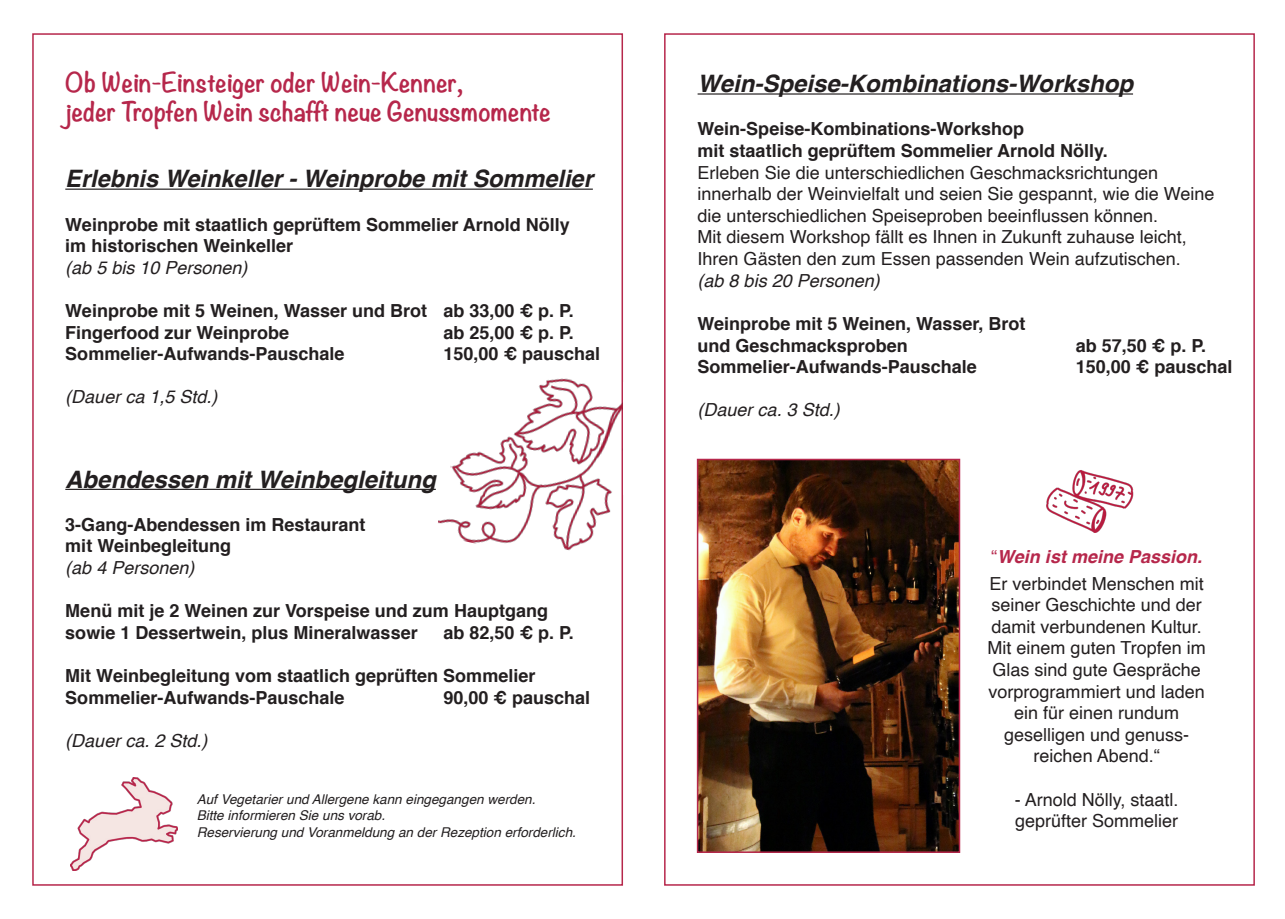
<style>
.page{position:relative;width:1285px;height:919px;background:#fff}
.page>*{position:absolute;margin:0;border:0;box-sizing:border-box;transform-origin:0 0}
.t1{font:italic 700 24px "Helvetica";color:#231f20}
.t2{font:700 24px "Noteworthy";color:#b6274b}
.t3{font:700 18px/21.6px "Helvetica";color:#231f20}
.t4{font:18px/21.6px "Helvetica";color:#231f20}
.t5{font:italic 18px "Helvetica";color:#231f20}
.t6{font:italic 13.5px "Helvetica";color:#231f20}
.s1{color:#b6274b}
.s2{font-weight:700;font-style:italic;color:#b6274b}
</style>
<div class="page">
<hr style="left:65px;top:188px;width:527px;height:2px;background:#231f20">
<hr style="left:65px;top:488px;width:371px;height:2px;background:#231f20">
<hr style="left:697px;top:93px;width:435px;height:2px;background:#231f20">
<img style="left:699px;top:461px;width:258px;height:388px">
<div style="left:696px;top:458px;width:264px;height:394px;border:2px solid #b6274b"></div>
<img style="left:921px;top:458px;width:213px;height:89px">
<img style="left:435px;top:334px;width:188px;height:237px">
<img style="left:71px;top:777px;width:107px;height:92px">
<p class="t2" style="left:65px;top:61px;width:399px">Ob Wein-Einsteiger oder Wein-Kenner,</p>
<p class="t2" style="left:65px;top:90px;width:487px">jeder Tropfen Wein schafft neue Genussmomente</p>
<p class="t1" style="left:65px;top:159px;width:529px">Erlebnis Weinkeller - Weinprobe mit Sommelier</p>
<p class="t3" style="left:65px;top:214px;width:506px">Weinprobe mit staatlich geprüftem Sommelier Arnold Nölly im historischen Weinkeller</p>
<p class="t5" style="left:65px;top:253px;width:184px">(ab 5 bis 10 Personen)</p>
<p class="t3" style="left:65px;top:300px;width:510px">Weinprobe mit 5 Weinen, Wasser und Brot ab 33,00 € p. P.</p>
<p class="t3" style="left:65px;top:322px;width:225px">Fingerfood zur Weinprobe</p>
<p class="t3" style="left:443px;top:322px;width:132px">ab 25,00 € p. P.</p>
<p class="t3" style="left:65px;top:343px;width:281px">Sommelier-Aufwands-Pauschale</p>
<p class="t3" style="left:443px;top:343px;width:158px">150,00 € pauschal</p>
<p class="t5" style="left:65px;top:383px;width:154px">(Dauer ca 1,5 Std.)</p>
<p class="t1" style="left:65px;top:459px;width:372px">Abendessen mit Weinbegleitung</p>
<p class="t3" style="left:65px;top:514px;width:302px">3-Gang-Abendessen im Restaurant</p>
<p class="t3" style="left:65px;top:535px;width:167px">mit Weinbegleitung</p>
<p class="t5" style="left:65px;top:553px;width:131px">(ab 4 Personen)</p>
<p class="t3" style="left:65px;top:600px;width:484px">Menü mit je 2 Weinen zur Vorspeise und zum Hauptgang</p>
<p class="t3" style="left:65px;top:622px;width:354px">sowie 1 Dessertwein, plus Mineralwasser</p>
<p class="t3" style="left:443px;top:622px;width:132px">ab 82,50 € p. P.</p>
<p class="t3" style="left:65px;top:665px;width:471px">Mit Weinbegleitung vom staatlich geprüften Sommelier</p>
<p class="t3" style="left:65px;top:686px;width:281px">Sommelier-Aufwands-Pauschale</p>
<p class="t3" style="left:443px;top:686px;width:148px">90,00 € pauschal</p>
<p class="t5" style="left:65px;top:726px;width:144px">(Dauer ca. 2 Std.)</p>
<p class="t6" style="left:197px;top:788px;width:340px">Auf Vegetarier und Allergene kann eingegangen werden.</p>
<p class="t6" style="left:197px;top:804px;width:190px">Bitte informieren Sie uns vorab.</p>
<p class="t6" style="left:197px;top:821px;width:380px">Reservierung und Voranmeldung an der Rezeption erforderlich.</p>
<p class="t1" style="left:697px;top:64px;width:437px">Wein-Speise-Kombinations-Workshop</p>
<p class="t3" style="left:697px;top:118px;width:328px">Wein-Speise-Kombinations-Workshop</p>
<p class="t3" style="left:697px;top:140px;width:412px">mit staatlich geprüftem Sommelier Arnold Nölly.</p>
<p class="t4" style="left:697px;top:162px;width:462px">Erleben Sie die unterschiedlichen Geschmacksrichtungen</p>
<p class="t4" style="left:697px;top:184px;width:518px">innerhalb der Weinvielfalt und seien Sie gespannt, wie die Weine die unterschiedlichen Speiseproben beeinflussen können.</p>
<p class="t4" style="left:697px;top:227px;width:490px">Mit diesem Workshop fällt es Ihnen in Zukunft zuhause leicht,</p>
<p class="t4" style="left:697px;top:248px;width:484px">Ihren Gästen den zum Essen passenden Wein aufzutischen.</p>
<p class="t5" style="left:697px;top:266px;width:184px">(ab 8 bis 20 Personen)</p>
<p class="t3" style="left:697px;top:313px;width:329px">Weinprobe mit 5 Weinen, Wasser, Brot</p>
<p class="t3" style="left:697px;top:334px;width:212px">und Geschmacksproben</p>
<p class="t3" style="left:1075px;top:334px;width:132px">ab 57,50 € p. P.</p>
<p class="t3" style="left:697px;top:356px;width:281px">Sommelier-Aufwands-Pauschale</p>
<p class="t3" style="left:1075px;top:356px;width:158px">150,00 € pauschal</p>
<p class="t5" style="left:697px;top:396px;width:144px">(Dauer ca. 3 Std.)</p>
<p class="t4" style="left:989px;top:543px;width:216px;line-height:27px"><span class="s1">“</span><span class="s2">Wein ist meine Passion.<br></span>Er verbindet Menschen mit</p>
<p class="t4" style="left:987px;top:594px;width:220px;text-align:center">seiner Geschichte und der damit verbundenen Kultur.<br>Mit einem guten Tropfen im<br>Glas sind gute Gespräche vorprogrammiert und laden ein für einen rundum</p>
<p class="t4" style="left:1003px;top:724px;width:187px">geselligen und genuss-</p>
<p class="t4" style="left:1033px;top:745px;width:128px">reichen Abend.“</p>
<p class="t4" style="left:1014px;top:789px;width:165px">- Arnold Nölly, staatl.</p>
<p class="t4" style="left:1014px;top:810px;width:165px">geprüfter Sommelier</p>
</div>
